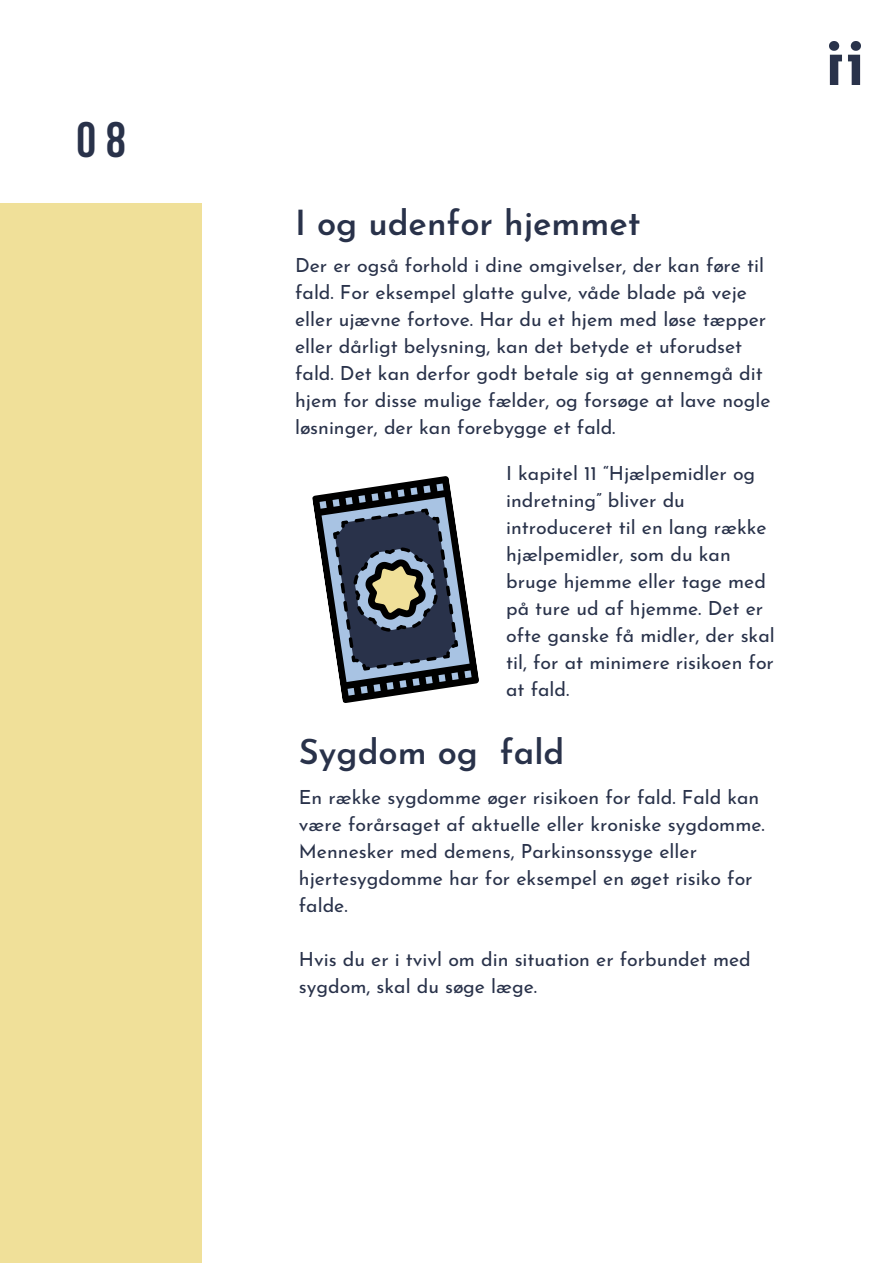
<style>
.page{position:relative;width:893px;height:1264px;background:#fff}
.page>*{position:absolute;margin:0;border:0;box-sizing:border-box;transform-origin:0 0}
.t1{font:700 49.65px "Bebas Neue";color:#29324a}
.t2{font:600 34.5px "Josefin Sans";color:#29324a}
.t3{font:19.5px/27px "Josefin Sans";color:#29324a}
</style>
<div class="page">
<div style="left:0;top:203px;width:201px;height:1059px;background:#f0e099"></div>
<img style="left:829px;top:41px;width:31px;height:43px">
<svg style="left:312px;top:476px;width:167px;height:227px"></svg>
<h1 class="t1" style="left:76px;top:120px;width:51px">08</h1>
<h2 class="t2" style="left:295px;top:209px;width:347px">I og udenfor hjemmet</h2>
<p class="t3" style="left:295px;top:254px;width:477px">Der er også forhold i dine omgivelser, der kan føre til fald. For eksempel glatte gulve, våde blade på veje eller ujævne fortove. Har du et hjem med løse tæpper eller dårligt belysning, kan det betyde et uforudset fald. Det kan derfor godt betale sig at gennemgå dit hjem for disse mulige fælder, og forsøge at lave nogle løsninger, der kan forebygge et fald.</p>
<p class="t3" style="left:506px;top:462px;width:270px">I kapitel 11 “Hjælpemidler og indretning” bliver du introduceret til en lang række hjælpemidler, som du kan bruge hjemme eller tage med på ture ud af hjemme. Det er ofte ganske få midler, der skal til, for at minimere risikoen for at fald.</p>
<h2 class="t2" style="left:299px;top:738px;width:267px">Sygdom og fald</h2>
<p class="t3" style="left:299px;top:785px;width:467px">En række sygdomme øger risikoen for fald. Fald kan være forårsaget af aktuelle eller kroniske sygdomme.<br>Mennesker med demens, Parkinsonssyge eller hjertesygdomme har for eksempel en øget risiko for falde.</p>
<p class="t3" style="left:299px;top:947px;width:453px">Hvis du er i tvivl om din situation er forbundet med sygdom, skal du søge læge.</p>
</div>
